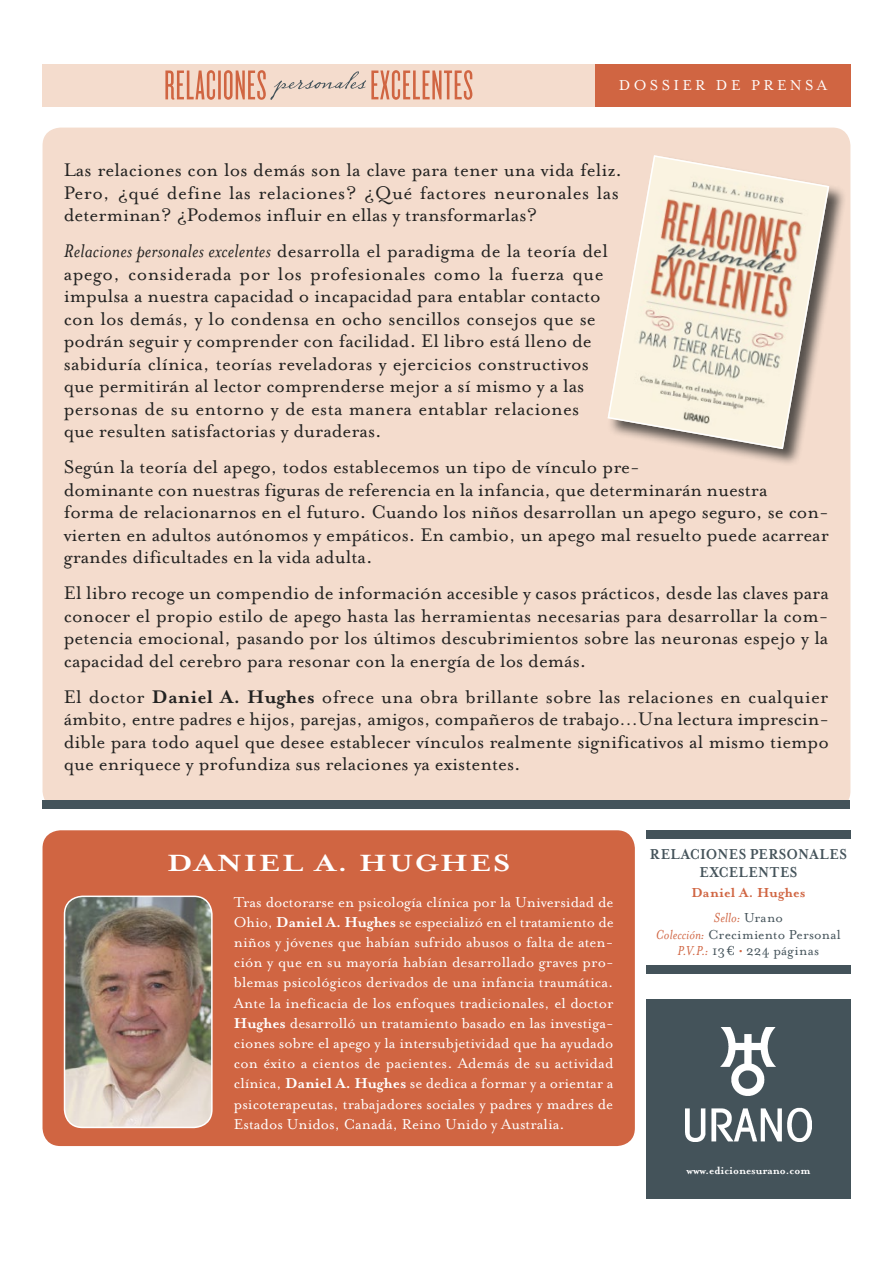
<style>
.page{position:relative;width:893px;height:1263px;background:#fff}
.page>*{position:absolute;margin:0;border:0;box-sizing:border-box;transform-origin:0 0}
.t1{font:700 27px "Mrs Eaves OT";letter-spacing:.05em;color:#fff;scale:1.25 1}
.t2{font:21px/22.5px "Mrs Eaves OT";color:#222221}
.t3{font:16.5px/20.2px "Mrs Eaves OT";color:#fff;text-align:justify}
.t4{font:700 16.5px/18px "Mrs Eaves OT";letter-spacing:.015em;color:#44535a;text-align:center;scale:.9 1}
.t5{font:16.5px "Mrs Eaves OT";letter-spacing:.2em;color:#fff}
.t6{font:15px/16.5px "Mrs Eaves OT";letter-spacing:.01em;color:#44535a;text-align:center}
.t7{font:700 15px/25px "Mrs Eaves OT";letter-spacing:.015em;color:#d06542;text-align:center}
.t8{font:700 12px "Mrs Eaves OT";color:#fff}
.s1{font-style:italic}
.s2{font-weight:700}
.s3{font-weight:400;font-style:italic}
.s4{font-weight:400;color:#44535a}
.s5{font-style:italic;color:#d06542}
.s6{color:#d06542}
</style>
<div class="page">
<div style="left:646px;top:999px;width:204px;height:200px;background:#44535a"></div>
<div style="left:43px;top:128px;width:807px;height:681px;background:#f4dccd;border-radius:18px"></div>
<div style="left:43px;top:64px;width:552px;height:42px;background:#f4dccd"></div>
<div style="left:595px;top:64px;width:255px;height:42px;background:#d06542"></div>
<div style="left:43px;top:800px;width:807px;height:9px;background:#44535a"></div>
<div style="left:646px;top:965px;width:204px;height:9px;background:#44535a"></div>
<div style="left:43px;top:830px;width:592px;height:316px;background:#d06542;border-radius:18px"></div>
<img style="left:686px;top:1027px;width:125px;height:115px">
<div style="left:607px;top:155px;width:239px;height:311px;background:#222221;opacity:.75"></div>
<svg style="left:607px;top:155px;width:223px;height:295px"></svg>
<img style="left:65px;top:898px;width:147px;height:229px">
<div style="left:64px;top:895px;width:149px;height:233px;border:2px solid #fff;border-radius:18px"></div>
<div style="left:646px;top:830px;width:204px;height:9px;background:#44535a"></div>
<svg style="left:165px;top:70px;width:307px;height:30px"></svg>
<p class="t5" style="left:619px;top:76px;width:210px">DOSSIER DE PRENSA</p>
<p class="t2" style="left:64px;top:159px;width:560px">Las relaciones con los demás son la clave para tener una vida feliz.<br>Pero, ¿qué define las relaciones? ¿Qué factores neuronales las determinan? ¿Podemos influir en ellas y transformarlas?</p>
<p class="t2" style="left:64px;top:240px;width:546px"><span class="s1">Relaciones personales excelentes</span> desarrolla el paradigma de la teoría del apego, considerada por los profesionales como la fuerza que impulsa a nuestra capacidad o incapacidad para entablar contacto con los demás, y lo condensa en ocho sencillos consejos que se podrán seguir y comprender con facilidad. El libro está lleno de sabiduría clínica, teorías reveladoras y ejercicios constructivos que permitirán al lector comprenderse mejor a sí mismo y a las personas de su entorno y de esta manera entablar relaciones que resulten satisfactorias y duraderas.</p>
<p class="t2" style="left:64px;top:456px;width:767px">Según la teoría del apego, todos establecemos un tipo de vínculo pre-<br>dominante con nuestras figuras de referencia en la infancia, que determinarán nuestra<br>forma de relacionarnos en el futuro. Cuando los niños desarrollan un apego seguro, se con&shy;vierten en adultos autónomos y empáticos. En cambio, un apego mal resuelto puede acarrear grandes dificultades en la vida adulta.</p>
<p class="t2" style="left:64px;top:582px;width:767px;text-align:justify">El libro recoge un compendio de información accesible y casos prácticos, desde las claves para conocer el propio estilo de apego hasta las herramientas necesarias para desarrollar la com&shy;petencia emocional, pasando por los últimos descubrimientos sobre las neuronas espejo y la capacidad del cerebro para resonar con la energía de los demás.</p>
<p class="t2" style="left:64px;top:685px;width:767px;text-align:justify">El doctor <span class="s2">Daniel A. Hughes</span> ofrece una obra brillante sobre las relaciones en cualquier ámbito, entre padres e hijos, parejas, amigos, compañeros de trabajo…Una lectura imprescin&shy;dible para todo aquel que desee establecer vínculos realmente significativos al mismo tiempo que enriquece y profundiza sus relaciones ya existentes.</p>
<p class="t1" style="left:167px;top:848px;width:276px">DANIEL A. HUGHES</p>
<p class="t3" style="left:234px;top:891px;width:381px">Tras doctorarse en psicología clínica por la Universidad de Ohio, <span class="s2">Daniel A. Hughes</span> se especializó en el tratamiento de niños y jóvenes que habían sufrido abusos o falta de aten&shy;ción y que en su mayoría habían desarrollado graves pro&shy;blemas psicológicos derivados de una infancia traumática.<br>Ante la ineficacia de los enfoques tradicionales, el doctor <span class="s2">Hughes</span> desarrolló un tratamiento basado en las investiga&shy;ciones sobre el apego y la intersubjetividad que ha ayudado con éxito a cientos de pacientes. Además de su actividad clínica, <span class="s2">Daniel A. Hughes</span> se dedica a formar y a orientar a psicoterapeutas, trabajadores sociales y padres y madres de Estados Unidos, Canadá, Reino Unido y Australia.</p>
<p class="t4" style="left:650px;top:845px;width:220px">RELACIONES PERSONALES<br>EXCELENTES</p>
<p class="t7" style="left:691px;top:880px;width:116px">Daniel A. Hughes<br><span class="s3">Sello:</span> <span class="s4">Urano</span></p>
<p class="t6" style="left:656px;top:926px;width:187px"><span class="s5">Colección:</span> Crecimiento Personal<br><span class="s5">P.V.P.:</span> 13€ <span class="s6">•</span> 224 páginas</p>
<p class="t8" style="left:686px;top:1163px;width:125px">www.edicionesurano.com</p>
</div>
